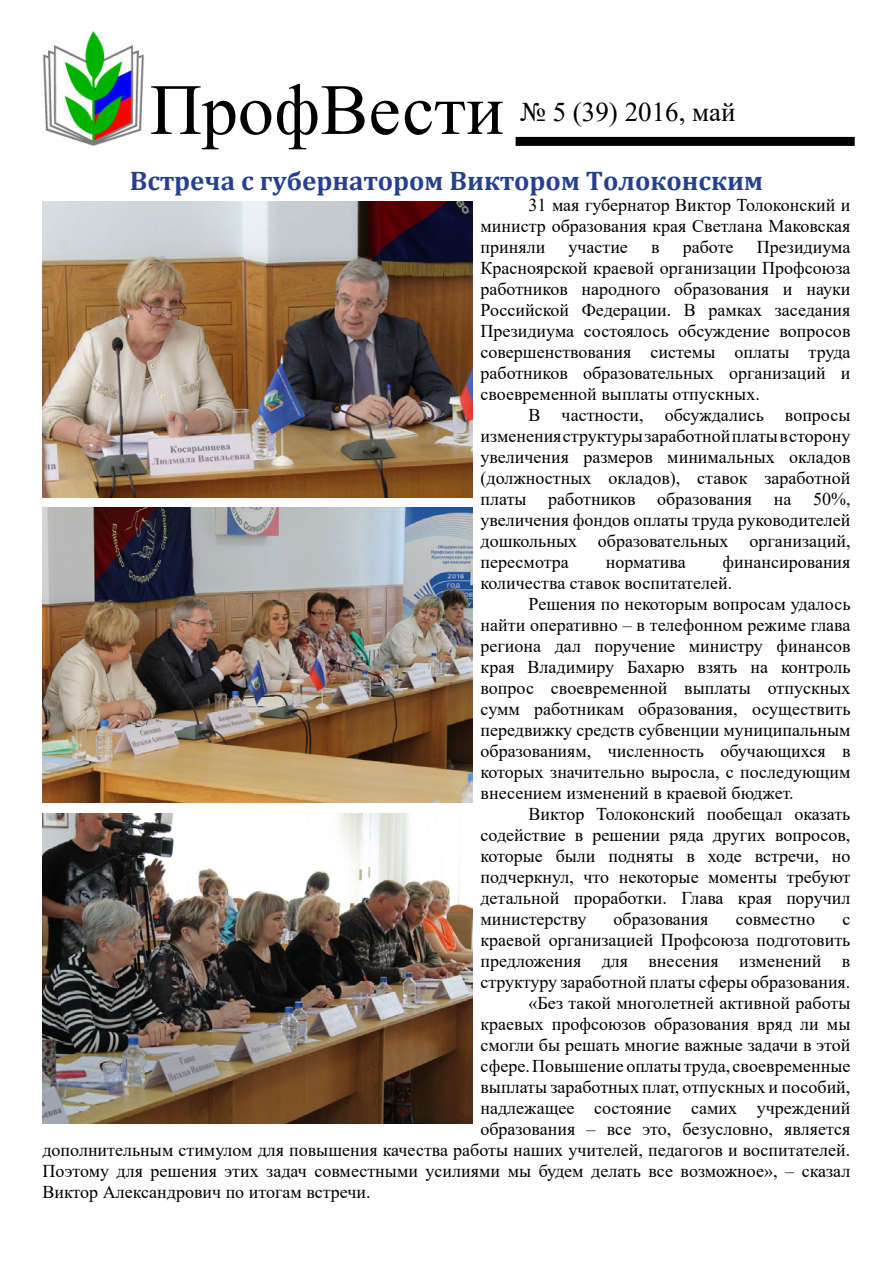
<style>
.page{position:relative;width:893px;height:1263px;background:#fff}
.page>*{position:absolute;margin:0;border:0;box-sizing:border-box;transform-origin:0 0}
.t1{font:72px "Times New Roman";color:#000}
.t2{font:700 27px "Cambria";color:#25408f}
.t3{font:27px "Times New Roman";color:#000}
.t4{font:18px/21px "Times New Roman";color:#000;text-align:justify}
</style>
<div class="page">
<img style="left:43px;top:32px;width:102px;height:114px">
<div style="left:516px;top:137px;width:339px;height:9px;background:#000"></div>
<img style="left:43px;top:202px;width:429px;height:295px">
<img style="left:43px;top:814px;width:429px;height:310px">
<img style="left:43px;top:508px;width:429px;height:294px">
<h1 class="t1" style="left:150px;top:59px;width:356px">ПрофВести</h1>
<h2 class="t3" style="left:520px;top:93px;width:217px">№ 5 (39) 2016, май</h2>
<h2 class="t2" style="left:130px;top:162px;width:635px">Встреча с губернатором Виктором Толоконским</h2>
<p class="t4" style="left:480px;top:194px;width:371px;text-indent:48px">31 мая губернатор Виктор Толоконский и министр образования края Светлана Маковская приняли</p>
<p class="t4" style="left:568px;top:236px;width:61px">участие</p>
<p class="t4" style="left:651px;top:236px;width:10px">в</p>
<p class="t4" style="left:683px;top:236px;width:52px">работе</p>
<p class="t4" style="left:480px;top:236px;width:371px;text-indent:276px">Президиума Красноярской краевой организации Профсоюза работников народного образования и науки Российской Федерации. В рамках заседания Президиума состоялось обсуждение вопросов совершенствования системы оплаты труда работников образовательных организаций и своевременной выплаты отпускных.</p>
<p class="t4" style="left:481px;top:404px;width:371px;text-indent:48px">В частности, обсуждались вопросы измененияструктурызаработнойплатывсторону увеличения размеров минимальных окладов (должностных окладов), ставок заработной платы работников образования на 50%, увеличения фондов оплаты труда руководителей дошкольных образовательных организаций, пересмотра</p>
<p class="t4" style="left:481px;top:551px;width:371px;text-indent:242px">финансирования количества ставок воспитателей.</p>
<p class="t4" style="left:481px;top:593px;width:371px;text-indent:48px">Решения по некоторым вопросам удалось найти оперативно – в телефонном режиме глава региона дал поручение министру финансов края Владимиру Бахарю взять на контроль вопрос своевременной выплаты отпускных сумм работникам образования, осуществить передвижку средств субвенции муниципальным образованиям, численность обучающихся в которых значительно выросла, с последующим внесением изменений в краевой бюджет.</p>
<p class="t4" style="left:480px;top:803px;width:371px;text-indent:48px">Виктор Толоконский пообещал оказать содействие в решении ряда других вопросов, которые были подняты в ходе встречи, но подчеркнул, что некоторые моменты требуют детальной проработки. Глава края поручил министерству</p>
<p class="t4" style="left:606px;top:551px;width:81px">норматива</p>
<p class="t4" style="left:614px;top:908px;width:96px">образования</p>
<p class="t4" style="left:736px;top:908px;width:81px">совместно</p>
<p class="t4" style="left:842px;top:908px;width:9px">с</p>
<p class="t4" style="left:480px;top:929px;width:371px">краевой организацией Профсоюза подготовить</p>
<p class="t4" style="left:480px;top:950px;width:371px">предложения для внесения изменений в</p>
<p class="t4" style="left:480px;top:971px;width:371px">структуру заработной платы сферы образования.</p>
<p class="t4" style="left:528px;top:992px;width:323px">«Без такой многолетней активной работы</p>
<p class="t4" style="left:480px;top:1013px;width:371px">краевых профсоюзов образования вряд ли мы</p>
<p class="t4" style="left:480px;top:1034px;width:371px">смогли бы решать многие важные задачи в этой</p>
<p class="t4" style="left:480px;top:1055px;width:371px">сфере.Повышение оплатытруда, своевременные</p>
<p class="t4" style="left:480px;top:1076px;width:371px">выплаты заработных плат, отпускных и пособий,</p>
<p class="t4" style="left:480px;top:1097px;width:371px">надлежащее состояние самих учреждений</p>
<p class="t4" style="left:480px;top:1118px;width:371px">образования – все это, безусловно, является</p>
<p class="t4" style="left:42px;top:1139px;width:809px">дополнительным стимулом для повышения качества работы наших учителей, педагогов и воспитателей.</p>
<p class="t4" style="left:42px;top:1160px;width:809px">Поэтому для решения этих задач совместными усилиями мы будем делать все возможное», – сказал</p>
<p class="t4" style="left:42px;top:1181px;width:330px">Виктор Александрович по итогам встречи.</p>
</div>
